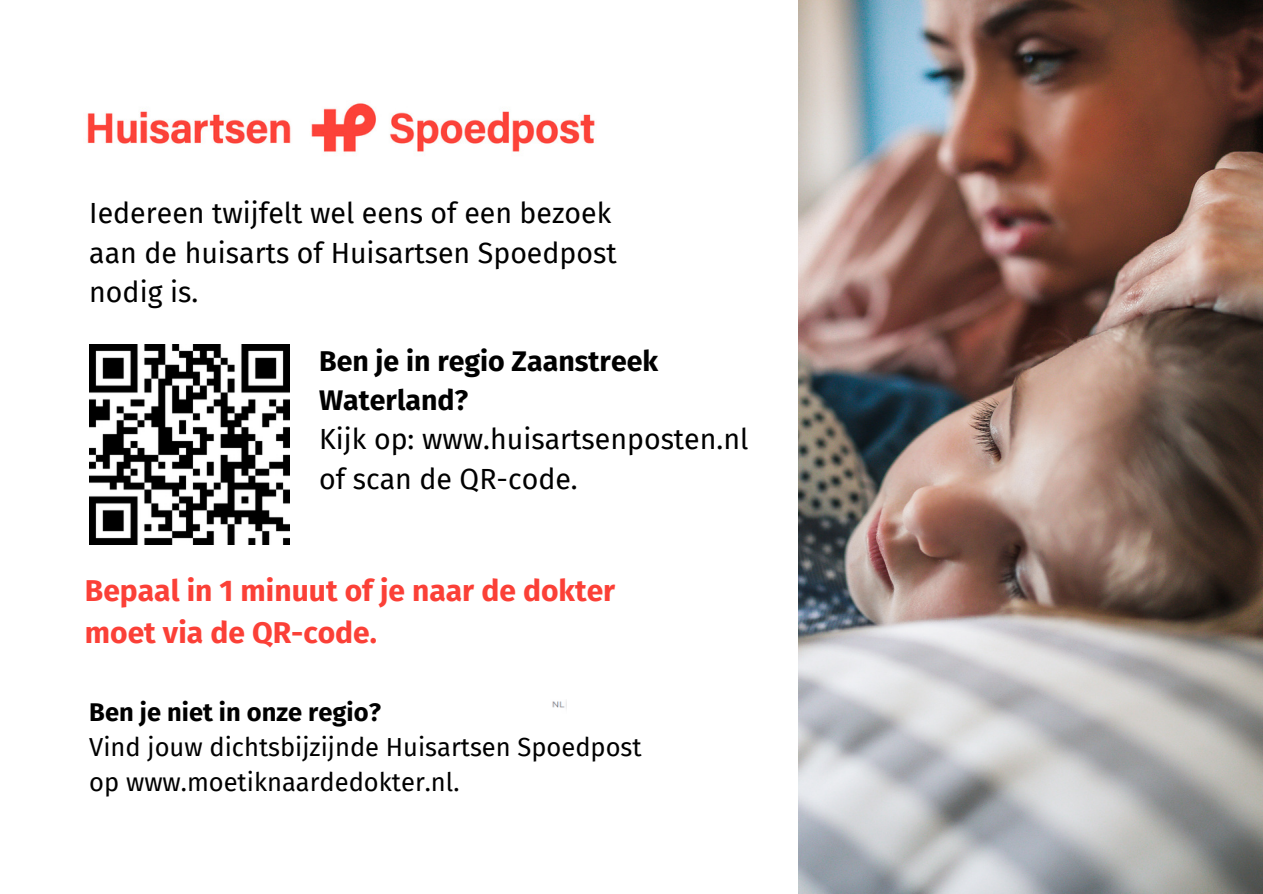
<style>
.page{position:relative;width:1263px;height:894px;background:#fff}
.page>*{position:absolute;margin:0;border:0;box-sizing:border-box;transform-origin:0 0}
.t1{font:700 30px/41.7px "Fira Sans";color:#fb4037}
.t2{font:28.5px/39.3px "Fira Sans";color:#000}
.t3{font:25.5px/34.8px "Fira Sans";color:#000}
.t4{font:700 25.5px "Fira Sans";color:#000}
.s1{font-weight:700}
</style>
<div class="page">
<img style="left:799px;top:0;width:464px;height:893px">
<img style="left:552px;top:701px;width:15px;height:8px">
<img style="left:87px;top:103px;width:508px;height:49px">
<img style="left:89px;top:344px;width:201px;height:200px">
<h1 class="t2" style="left:89px;top:194px;width:529px">Iedereen twijfelt wel eens of een bezoek aan de huisarts of Huisartsen Spoedpost nodig is.</h1>
<p class="t2" style="left:319px;top:341px;width:431px"><span class="s1">Ben je in regio Zaanstreek<br>Waterland?<br></span>Kijk op: www.huisartsenposten.nl of scan de QR-code.</p>
<p class="t1" style="left:85px;top:570px;width:532px">Bepaal in 1 minuut of je naar de dokter moet via de QR-code.</p>
<p class="t4" style="left:89px;top:697px;width:293px">Ben je niet in onze regio?</p>
<p class="t3" style="left:89px;top:730px;width:554px">Vind jouw dichtsbijzijnde Huisartsen Spoedpost op www.moetiknaardedokter.nl.</p>
</div>
